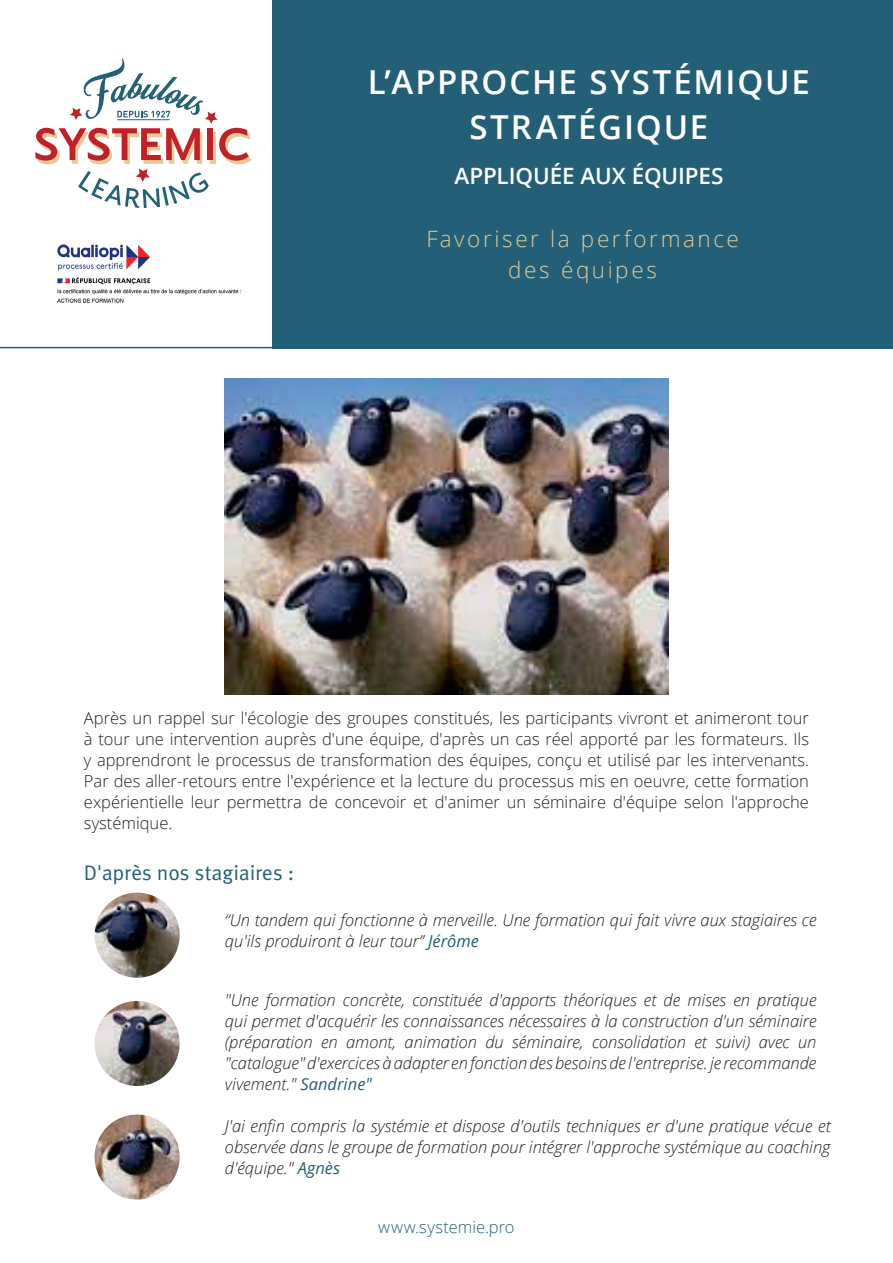
<style>
.page{position:relative;width:893px;height:1263px;background:#fff}
.page>*{position:absolute;margin:0;border:0;box-sizing:border-box;transform-origin:0 0}
.t1{font:600 33px/45px "Open Sans";letter-spacing:.055em;color:#fff}
.t2{font:300 22.5px/31.5px "Open Sans";letter-spacing:.115em;color:#e3ca97;text-align:center}
.t3{font:600 22.5px "Open Sans";color:#fff}
.t4{font:21px "Meta Pro";letter-spacing:-.01em;color:#236077}
.t5{font:italic 300 16.5px/21px "Open Sans";color:#231f20;text-align:justify}
.t6{font:300 16.5px/21px "Open Sans";color:#231f20;text-align:justify}
.t7{font:300 16.5px "Open Sans";letter-spacing:.005em;color:#236077}
.s1{font-weight:400;color:#236077}
</style>
<div class="page">
<div style="left:272px;top:0;width:621px;height:348px;background:#236077"></div>
<svg style="left:35px;top:59px;width:216px;height:149px"></svg>
<hr style="left:0;top:347px;width:370px;height:1px;background:#236077">
<img style="left:57px;top:244px;width:185px;height:59px">
<img style="left:225px;top:378px;width:443px;height:317px">
<img style="left:95px;top:893px;width:85px;height:85px;border-radius:43px">
<img style="left:95px;top:1001px;width:85px;height:85px;border-radius:43px">
<img style="left:95px;top:1114px;width:85px;height:85px;border-radius:43px">
<h1 class="t1" style="left:469px;top:59px;width:342px;text-indent:-102px">L’APPROCHE SYSTÉMIQUE<br>STRAT</h1>
<h1 class="t1" style="left:578px;top:104px;width:67px">ÉGIQUE</h1>
<h2 class="t3" style="left:454px;top:160px;width:29px">APPLIQU</h2>
<h2 class="t3" style="left:550px;top:160px;width:109px">ÉE AUX ÉQUIPES</h2>
<h2 class="t2" style="left:426px;top:222px;width:314px">Favoriser la performance des équipes</h2>
<p class="t6" style="left:84px;top:707px;width:727px">Après un rappel sur l'écologie des groupes constitués, les participants vivront et animeront tour à tour une intervention auprès d'une équipe, d'après un cas réel apporté par les formateurs. Ils y apprendront le processus de transformation des équipes, conçu et utilisé par les intervenants.<br>Par des aller-retours entre l'expérience et la lecture du processus mis en oeuvre, cette formation expérientielle leur permettra de concevoir et d'animer un séminaire d'équipe selon l'approche systémique.</p>
<p class="t4" style="left:84px;top:859px;width:212px">D'après nos stagiaires :</p>
<p class="t5" style="left:225px;top:909px;width:593px">‘‘Un tandem qui fonctionne à merveille. Une formation qui fait vivre aux stagiaires ce qu'ils produiront à leur tour’’ <span class="s1">Jérôme</span></p>
<p class="t5" style="left:225px;top:989px;width:593px">"Une formation concrète, constituée d'apports théoriques et de mises en pratique qui permet d'acquérir les connaissances nécessaires à la construction d'un séminaire (préparation en amont, animation du séminaire, consolidation et suivi) avec un "catalogue" d'exercices à adapter en fonction des besoins de l'entreprise. je recommande vivement." <span class="s1">Sandrine"</span></p>
<p class="t5" style="left:225px;top:1114px;width:607px">J'ai enfin compris la systémie et dispose d'outils techniques er d'une pratique vécue et observée dans le groupe de formation pour intégrer l'approche systémique au coaching d'équipe." <span class="s1">Agnès</span></p>
<p class="t7" style="left:378px;top:1215px;width:138px">www.systemie.pro</p>
</div>
